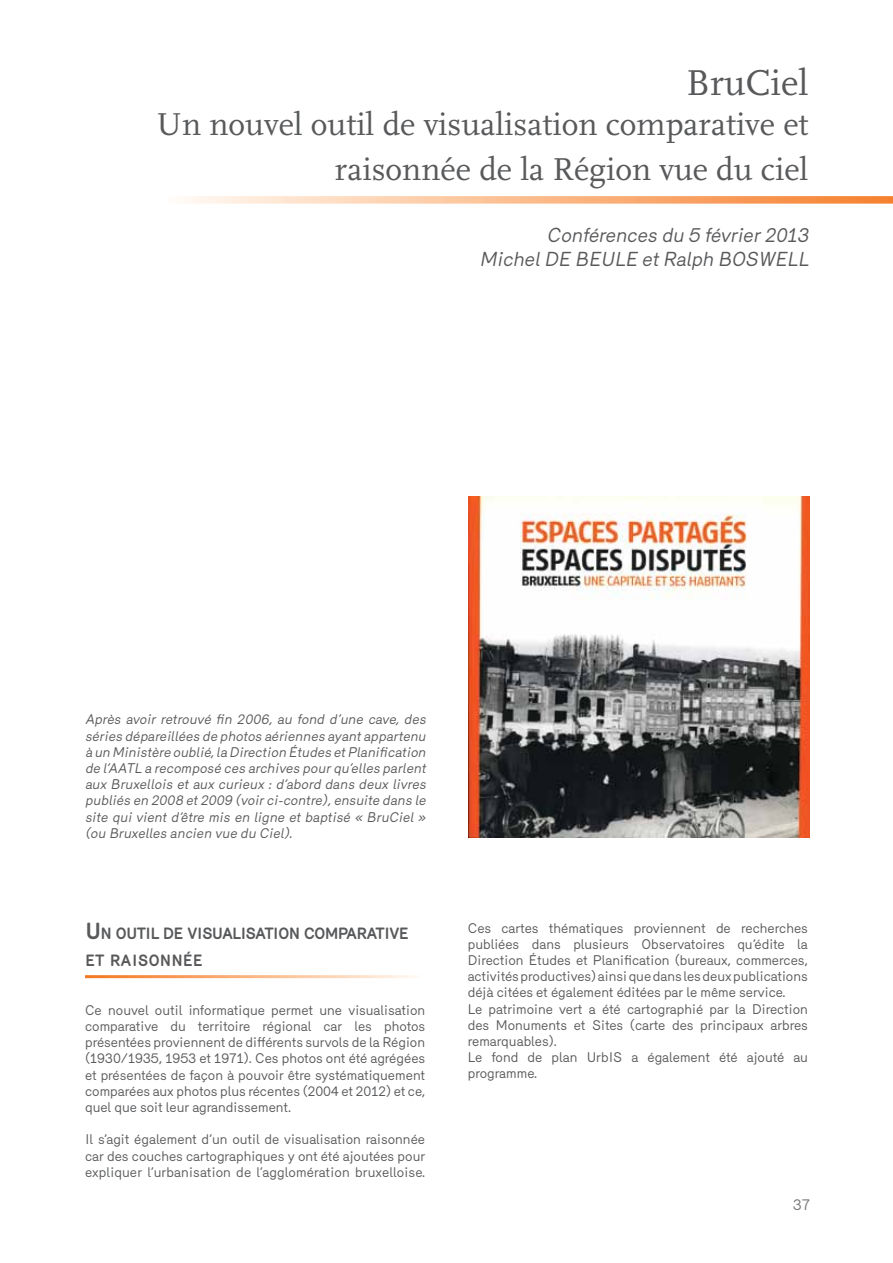
<style>
.page{position:relative;width:893px;height:1263px;background:#fff}
.page>*{position:absolute;margin:0;border:0;box-sizing:border-box;transform-origin:0 0}
.t1{font:37.5px "Scala LF";color:#58595b}
.t2{font:33px/45px "Scala LF";color:#58595b;text-align:right}
.t3{font:italic 19.5px/23.4px "Mercury";color:#58595b}
.t4{font:700 15.75px/27px "Mercury";letter-spacing:-.055em;color:#58595b}
.t5{font:15px "Mercury";color:#77787b}
.t6{font:13.5px/16.2px "Mercury";color:#58595b;text-align:justify}
.t7{font:italic 13.5px/16.2px "Mercury";color:#58595b;text-align:justify}
.s1{font-size:22.5px}
</style>
<div class="page">
<svg style="left:184px;top:196px;width:709px;height:8px;background:#fabe93"></svg>
<img style="left:469px;top:496px;width:340px;height:342px">
<h1 class="t1" style="left:686px;top:63px;width:124px">BruCiel</h1>
<h2 class="t2" style="left:156px;top:102px;width:654px">Un nouvel outil de visualisation comparative et raisonnée de la Région vue du ciel</h2>
<h3 class="t3" style="left:480px;top:223px;width:334px;text-indent:67px">Conférences du 5 février2013<br>MichelDe Beule</h3>
<h3 class="t3" style="left:642px;top:247px;width:172px">etRalph BOSWELL</h3>
<p class="t7" style="left:85px;top:711px;width:345px">Après avoir retrouvé fin 2006, au fond d’une cave, des séries dépareillées de photos aériennes ayant appartenu à un Ministère oublié,la Direction Études et Planification de l’AATL a recomposé ces archives pour qu’elles parlent aux Bruxellois et aux curieux : d’abord dans deux livres publiés en 2008 et 2009 (voir ci-contre),ensuite dans le site qui vient d’être mis en ligne et baptisé « BruCiel » (ou Bruxelles ancien vue du Ciel).</p>
<p class="t4" style="left:85px;top:920px;width:325px"><span class="s1">U</span>N OUTIL DE VISUALISATION COMPARATIVE<br>ET RAISONNÉE</p>
<p class="t6" style="left:85px;top:1002px;width:342px">Ce nouvel outil informatique permet une visualisation comparative du territoire régional car les photos présentées proviennent de différents survols de la Région (1930/1935, 1953 et 1971). Ces photos ont été agrégées et présentées de façon à pouvoir être systématiquement comparées aux photos plus récentes (2004 et 2012) et ce, quel que soit leur agrandissement.</p>
<p class="t6" style="left:85px;top:1131px;width:342px">Il s’agit également d’un outil de visualisation raisonnée car des couches cartographiques y ont été ajoutées pour expliquer l’urbanisation de l’agglomération bruxelloise.</p>
<p class="t6" style="left:468px;top:919px;width:342px;text-align:left">Ces cartes thématiques proviennent de recherches publiées dans plusieurs Observatoires qu’édite la Direction Études et Planification (bureaux, commerces, activités productives) ainsi que dans les deux publications déjà citées et également éditées par le même service.<br>Le patrimoine vert a été cartographié par la Direction des Monuments et Sites (carte des principaux arbres remarquables).<br>Le fond de plan UrbIS a également été ajouté au programme.</p>
<p class="t5" style="left:793px;top:1196px;width:19px">37</p>
</div>
